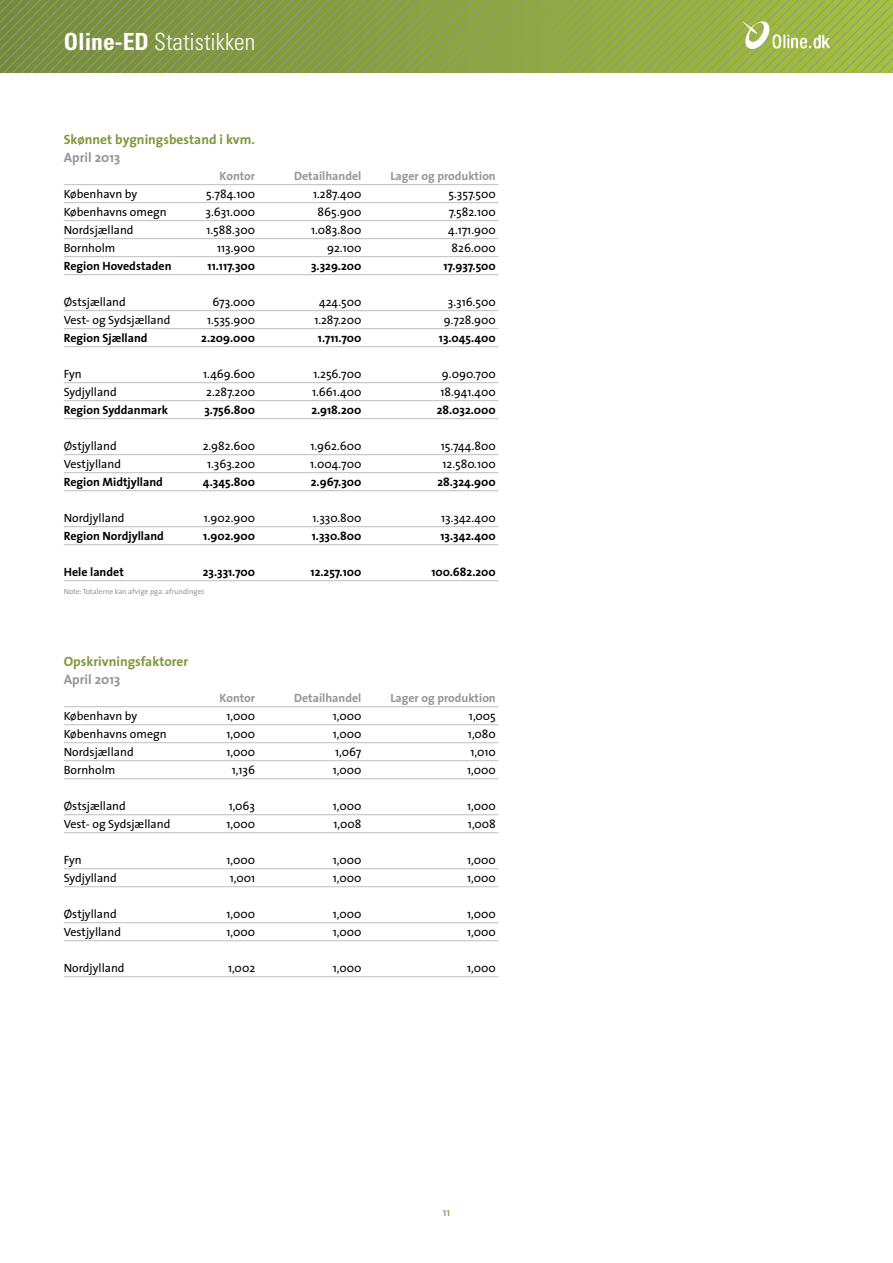
<style>
.page{position:relative;width:893px;height:1263px;background:#fff}
.page>*{position:absolute;margin:0;border:0;box-sizing:border-box;transform-origin:0 0}
.t1{font:300 condensed 23.55px "Univers";color:#fff}
.t2{font:700 13.5px "The Sans";color:#7f973b}
.t3{font:700 13.5px "The Sans";color:#939598}
.t4{font:12px "The Sans";color:#000}
.t5{font:700 12px "The Sans";color:#000}
.t6{font:700 12px "The Sans";color:#939598}
.t7{font:11.25px "The Sans";color:#7f973b}
.t8{font:7.5px "The Sans";color:#939598}
.s1{font-weight:700}
</style>
<div class="page">
<svg style="left:0;top:0;width:893px;height:72px;background:#8ba246"></svg>
<img style="left:739px;top:21px;width:93px;height:29px">
<hr style="left:64px;top:184px;width:434px;height:1px;background:#bcbec0">
<hr style="left:64px;top:202px;width:434px;height:1px;background:#bcbec0">
<hr style="left:64px;top:220px;width:434px;height:1px;background:#bcbec0">
<hr style="left:64px;top:238px;width:434px;height:1px;background:#bcbec0">
<hr style="left:64px;top:256px;width:434px;height:1px;background:#bcbec0">
<hr style="left:64px;top:274px;width:434px;height:1px;background:#bcbec0">
<hr style="left:64px;top:310px;width:434px;height:1px;background:#bcbec0">
<hr style="left:64px;top:328px;width:434px;height:1px;background:#bcbec0">
<hr style="left:64px;top:346px;width:434px;height:1px;background:#bcbec0">
<hr style="left:64px;top:382px;width:434px;height:1px;background:#bcbec0">
<hr style="left:64px;top:400px;width:434px;height:1px;background:#bcbec0">
<hr style="left:64px;top:418px;width:434px;height:1px;background:#bcbec0">
<hr style="left:64px;top:454px;width:434px;height:1px;background:#bcbec0">
<hr style="left:64px;top:472px;width:434px;height:1px;background:#bcbec0">
<hr style="left:64px;top:490px;width:434px;height:1px;background:#bcbec0">
<hr style="left:64px;top:526px;width:434px;height:1px;background:#bcbec0">
<hr style="left:64px;top:544px;width:434px;height:1px;background:#bcbec0">
<hr style="left:64px;top:580px;width:434px;height:1px;background:#bcbec0">
<hr style="left:64px;top:706px;width:434px;height:1px;background:#bcbec0">
<hr style="left:64px;top:724px;width:434px;height:1px;background:#bcbec0">
<hr style="left:64px;top:742px;width:434px;height:1px;background:#bcbec0">
<hr style="left:64px;top:760px;width:434px;height:1px;background:#bcbec0">
<hr style="left:64px;top:778px;width:434px;height:1px;background:#bcbec0">
<hr style="left:64px;top:814px;width:434px;height:1px;background:#bcbec0">
<hr style="left:64px;top:832px;width:434px;height:1px;background:#bcbec0">
<hr style="left:64px;top:868px;width:434px;height:1px;background:#bcbec0">
<hr style="left:64px;top:886px;width:434px;height:1px;background:#bcbec0">
<hr style="left:64px;top:922px;width:434px;height:1px;background:#bcbec0">
<hr style="left:64px;top:940px;width:434px;height:1px;background:#bcbec0">
<hr style="left:64px;top:976px;width:434px;height:1px;background:#bcbec0">
<h1 class="t1" style="left:64px;top:27px;width:193px"><span class="s1">Oline-ED</span> Statistikken</h1>
<p class="t2" style="left:64px;top:128px;width:193px">Skønnet bygningsbestand i kvm.</p>
<p class="t3" style="left:64px;top:146px;width:58px">April 2013</p>
<p class="t6" style="left:220px;top:166px;width:37px">Kontor</p>
<p class="t6" style="left:294px;top:166px;width:69px">Detailhandel</p>
<p class="t6" style="left:390px;top:166px;width:107px">Lager og produktion</p>
<p class="t4" style="left:64px;top:184px;width:75px">København by</p>
<p class="t4" style="left:206px;top:184px;width:50px">5.784.100</p>
<p class="t4" style="left:313px;top:184px;width:50px">1.287.400</p>
<p class="t4" style="left:448px;top:184px;width:49px">5.357.500</p>
<p class="t4" style="left:64px;top:202px;width:104px">Københavns omegn</p>
<p class="t4" style="left:205px;top:202px;width:51px">3.631.000</p>
<p class="t4" style="left:318px;top:202px;width:45px">865.900</p>
<p class="t4" style="left:449px;top:202px;width:48px">7.582.100</p>
<p class="t4" style="left:64px;top:220px;width:71px">Nordsjælland</p>
<p class="t4" style="left:207px;top:220px;width:50px">1.588.300</p>
<p class="t4" style="left:311px;top:220px;width:52px">1.083.800</p>
<p class="t4" style="left:448px;top:220px;width:49px">4.171.900</p>
<p class="t4" style="left:64px;top:238px;width:53px">Bornholm</p>
<p class="t4" style="left:217px;top:238px;width:40px">113.900</p>
<p class="t4" style="left:327px;top:238px;width:36px">92.100</p>
<p class="t4" style="left:452px;top:238px;width:46px">826.000</p>
<p class="t5" style="left:64px;top:256px;width:109px">Region Hovedstaden</p>
<p class="t5" style="left:208px;top:256px;width:49px">11.117.300</p>
<p class="t5" style="left:311px;top:256px;width:52px">3.329.200</p>
<p class="t5" style="left:443px;top:256px;width:54px">17.937.500</p>
<p class="t4" style="left:64px;top:292px;width:64px">Østsjælland</p>
<p class="t4" style="left:212px;top:292px;width:44px">673.000</p>
<p class="t4" style="left:319px;top:292px;width:44px">424.500</p>
<p class="t4" style="left:448px;top:292px;width:49px">3.316.500</p>
<p class="t4" style="left:64px;top:310px;width:108px">Vest- og Sydsjælland</p>
<p class="t4" style="left:207px;top:310px;width:50px">1.535.900</p>
<p class="t4" style="left:314px;top:310px;width:49px">1.287.200</p>
<p class="t4" style="left:444px;top:310px;width:53px">9.728.900</p>
<p class="t5" style="left:64px;top:328px;width:85px">Region Sjælland</p>
<p class="t5" style="left:201px;top:328px;width:55px">2.209.000</p>
<p class="t5" style="left:318px;top:328px;width:45px">1.711.700</p>
<p class="t5" style="left:439px;top:328px;width:58px">13.045.400</p>
<p class="t4" style="left:64px;top:364px;width:20px">Fyn</p>
<p class="t4" style="left:203px;top:364px;width:53px">1.469.600</p>
<p class="t4" style="left:313px;top:364px;width:49px">1.256.700</p>
<p class="t4" style="left:442px;top:364px;width:55px">9.090.700</p>
<p class="t4" style="left:64px;top:382px;width:55px">Sydjylland</p>
<p class="t4" style="left:206px;top:382px;width:50px">2.287.200</p>
<p class="t4" style="left:312px;top:382px;width:51px">1.661.400</p>
<p class="t4" style="left:440px;top:382px;width:57px">18.941.400</p>
<p class="t5" style="left:64px;top:400px;width:106px">Region Syddanmark</p>
<p class="t5" style="left:204px;top:400px;width:52px">3.756.800</p>
<p class="t5" style="left:311px;top:400px;width:52px">2.918.200</p>
<p class="t5" style="left:437px;top:400px;width:61px">28.032.000</p>
<p class="t4" style="left:64px;top:436px;width:55px">Østjylland</p>
<p class="t4" style="left:203px;top:436px;width:54px">2.982.600</p>
<p class="t4" style="left:310px;top:436px;width:52px">1.962.600</p>
<p class="t4" style="left:441px;top:436px;width:57px">15.744.800</p>
<p class="t4" style="left:64px;top:454px;width:59px">Vestjylland</p>
<p class="t4" style="left:207px;top:454px;width:50px">1.363.200</p>
<p class="t4" style="left:310px;top:454px;width:53px">1.004.700</p>
<p class="t4" style="left:443px;top:454px;width:55px">12.580.100</p>
<p class="t5" style="left:64px;top:472px;width:101px">Region Midtjylland</p>
<p class="t5" style="left:203px;top:472px;width:54px">4.345.800</p>
<p class="t5" style="left:311px;top:472px;width:52px">2.967.300</p>
<p class="t5" style="left:437px;top:472px;width:60px">28.324.900</p>
<p class="t4" style="left:64px;top:508px;width:62px">Nordjylland</p>
<p class="t4" style="left:204px;top:508px;width:53px">1.902.900</p>
<p class="t4" style="left:313px;top:508px;width:50px">1.330.800</p>
<p class="t4" style="left:441px;top:508px;width:56px">13.342.400</p>
<p class="t5" style="left:64px;top:526px;width:102px">Region Nordjylland</p>
<p class="t5" style="left:203px;top:526px;width:53px">1.902.900</p>
<p class="t5" style="left:312px;top:526px;width:51px">1.330.800</p>
<p class="t5" style="left:440px;top:526px;width:57px">13.342.400</p>
<p class="t5" style="left:64px;top:562px;width:62px">Hele landet</p>
<p class="t5" style="left:203px;top:562px;width:54px">23.331.700</p>
<p class="t5" style="left:311px;top:562px;width:52px">12.257.100</p>
<p class="t5" style="left:431px;top:562px;width:66px">100.682.200</p>
<p class="t8" style="left:64px;top:585px;width:143px">Note: Totalerne kan afvige pga. afrundinger.</p>
<p class="t2" style="left:64px;top:650px;width:126px">Opskrivningsfaktorer</p>
<p class="t3" style="left:64px;top:668px;width:58px">April 2013</p>
<p class="t6" style="left:220px;top:688px;width:37px">Kontor</p>
<p class="t6" style="left:294px;top:688px;width:69px">Detailhandel</p>
<p class="t6" style="left:390px;top:688px;width:107px">Lager og produktion</p>
<p class="t4" style="left:64px;top:706px;width:75px">København by</p>
<p class="t4" style="left:227px;top:706px;width:30px">1,000</p>
<p class="t4" style="left:333px;top:706px;width:30px">1,000</p>
<p class="t4" style="left:469px;top:706px;width:28px">1,005</p>
<p class="t4" style="left:64px;top:724px;width:104px">Københavns omegn</p>
<p class="t4" style="left:227px;top:724px;width:30px">1,000</p>
<p class="t4" style="left:333px;top:724px;width:30px">1,000</p>
<p class="t4" style="left:468px;top:724px;width:29px">1,080</p>
<p class="t4" style="left:64px;top:742px;width:71px">Nordsjælland</p>
<p class="t4" style="left:227px;top:742px;width:30px">1,000</p>
<p class="t4" style="left:335px;top:742px;width:28px">1,067</p>
<p class="t4" style="left:470px;top:742px;width:27px">1,010</p>
<p class="t4" style="left:64px;top:760px;width:53px">Bornholm</p>
<p class="t4" style="left:232px;top:760px;width:25px">1,136</p>
<p class="t4" style="left:333px;top:760px;width:30px">1,000</p>
<p class="t4" style="left:467px;top:760px;width:30px">1,000</p>
<p class="t4" style="left:64px;top:796px;width:64px">Østsjælland</p>
<p class="t4" style="left:229px;top:796px;width:28px">1,063</p>
<p class="t4" style="left:333px;top:796px;width:30px">1,000</p>
<p class="t4" style="left:467px;top:796px;width:30px">1,000</p>
<p class="t4" style="left:64px;top:814px;width:108px">Vest- og Sydsjælland</p>
<p class="t4" style="left:227px;top:814px;width:30px">1,000</p>
<p class="t4" style="left:334px;top:814px;width:29px">1,008</p>
<p class="t4" style="left:468px;top:814px;width:29px">1,008</p>
<p class="t4" style="left:64px;top:850px;width:20px">Fyn</p>
<p class="t4" style="left:227px;top:850px;width:30px">1,000</p>
<p class="t4" style="left:333px;top:850px;width:30px">1,000</p>
<p class="t4" style="left:467px;top:850px;width:30px">1,000</p>
<p class="t4" style="left:64px;top:868px;width:55px">Sydjylland</p>
<p class="t4" style="left:230px;top:868px;width:27px">1,001</p>
<p class="t4" style="left:333px;top:868px;width:30px">1,000</p>
<p class="t4" style="left:467px;top:868px;width:30px">1,000</p>
<p class="t4" style="left:64px;top:904px;width:55px">Østjylland</p>
<p class="t4" style="left:227px;top:904px;width:30px">1,000</p>
<p class="t4" style="left:333px;top:904px;width:30px">1,000</p>
<p class="t4" style="left:467px;top:904px;width:30px">1,000</p>
<p class="t4" style="left:64px;top:922px;width:59px">Vestjylland</p>
<p class="t4" style="left:227px;top:922px;width:30px">1,000</p>
<p class="t4" style="left:333px;top:922px;width:30px">1,000</p>
<p class="t4" style="left:467px;top:922px;width:30px">1,000</p>
<p class="t4" style="left:64px;top:958px;width:62px">Nordjylland</p>
<p class="t4" style="left:228px;top:958px;width:29px">1,002</p>
<p class="t4" style="left:333px;top:958px;width:30px">1,000</p>
<p class="t4" style="left:467px;top:958px;width:30px">1,000</p>
<p class="t7" style="left:443px;top:1203px;width:9px">11</p>
</div>
